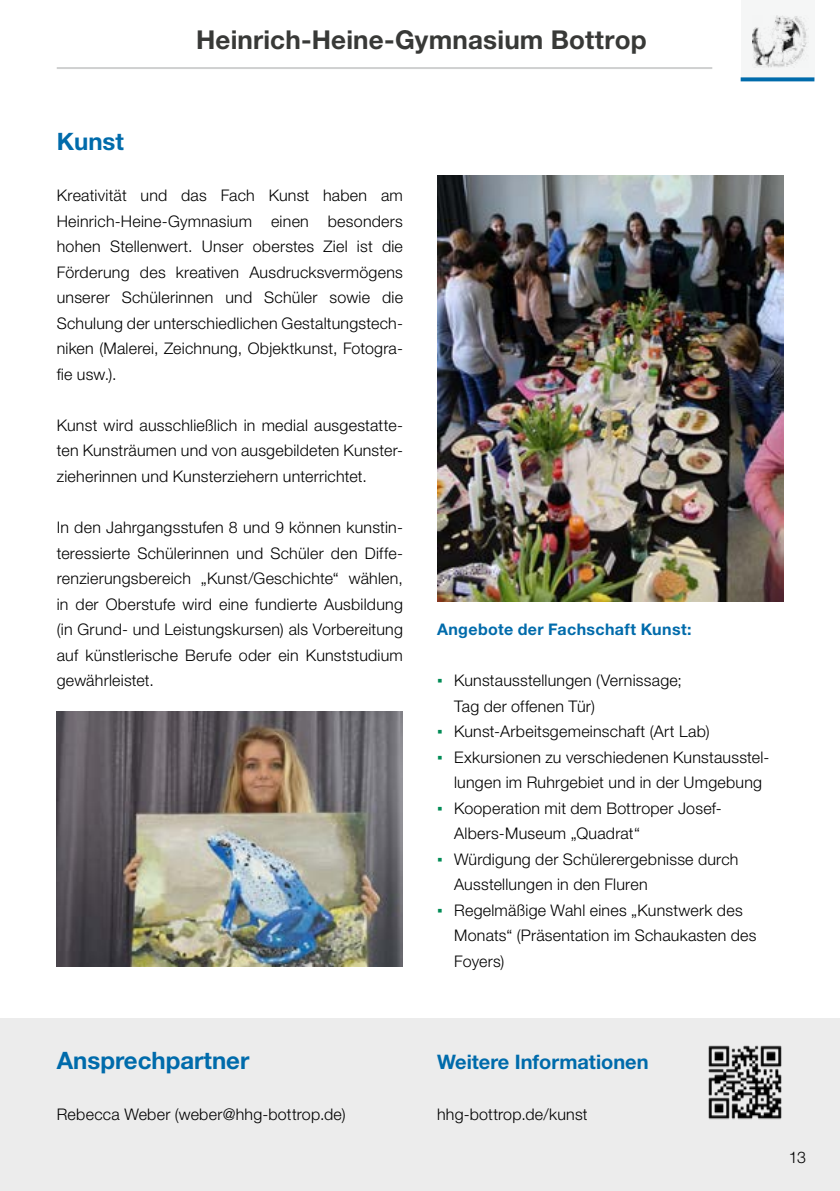
<style>
.page{position:relative;width:840px;height:1191px;background:#fff}
.page>*{position:absolute;margin:0;border:0;box-sizing:border-box;transform-origin:0 0}
.t1{font:700 26px "Helvetica Neue LT Std";letter-spacing:.005em;color:#383937}
.t2{font:700 24px "Helvetica Neue LT Std";color:#006bab}
.t3{font:700 20px "Helvetica Neue LT Std";color:#006bab}
.t4{font:300 16px/25.6px "Helvetica Neue LT Std";letter-spacing:.015em;color:#000}
.t5{font:700 16px "Helvetica Neue LT Std";letter-spacing:.025em;color:#006bab}
.s1{font-family:"Arial";font-weight:400;color:#008b55}
</style>
<div class="page">
<div style="left:740px;top:0;width:74px;height:79px;background:#f5f6f6"></div>
<img style="left:752px;top:15px;width:55px;height:52px">
<svg style="left:740px;top:77px;width:74px;height:4px"></svg>
<hr style="left:57px;top:67px;width:654px;height:2px;background:#cfd0d0">
<img style="left:57px;top:711px;width:346px;height:256px">
<img style="left:437px;top:176px;width:345px;height:425px">
<div style="left:0;top:1018px;width:839px;height:173px;background:#ececec"></div>
<img style="left:708px;top:1045px;width:74px;height:75px">
<h2 class="t2" style="left:57px;top:127px;width:69px">Kunst</h2>
<h1 class="t1" style="left:196px;top:24px;width:452px">Heinrich-Heine-Gymnasium Bottrop</h1>
<p class="t4" style="left:57px;top:182px;width:347px;text-align:justify">Kreativität und das Fach Kunst haben am Heinrich-Heine-Gymnasium einen besonders hohen Stellenwert. Unser oberstes Ziel ist die Förderung des kreativen Ausdrucksvermögens unserer Schülerinnen und Schüler sowie die Schulung der unterschiedlichen Gestaltungstech&shy;niken (Malerei, Zeichnung, Objektkunst, Fotogra&shy;fie usw.).</p>
<p class="t4" style="left:57px;top:412px;width:347px;text-align:justify">Kunst wird ausschließlich in medial ausgestatte&shy;ten Kunsträumen und von ausgebildeten Kunster&shy;zieherinnen und Kunsterziehern unterrichtet.</p>
<p class="t4" style="left:57px;top:514px;width:347px;text-align:justify">In den Jahrgangsstufen 8 und 9 können kunstin&shy;teressierte Schülerinnen und Schüler den Diffe&shy;renzierungsbereich „Kunst/Geschichte“ wählen, in der Oberstufe wird eine fundierte Ausbildung (in Grund- und Leistungskursen) als Vorbereitung auf künstlerische Berufe oder ein Kunststudium gewährleistet.</p>
<p class="t5" style="left:437px;top:619px;width:256px">Angebote der Fachschaft Kunst:</p>
<p class="t4" style="left:454px;top:667px;width:229px;text-indent:-17px"><span class="s1">▪</span> Kunstausstellungen (Vernissage;<br>Tag der offenen Tür)</p>
<p class="t4" style="left:437px;top:718px;width:274px"><span class="s1">▪</span> Kunst-Arbeitsgemeinschaft (Art Lab)</p>
<p class="t4" style="left:454px;top:744px;width:317px;text-indent:-17px"><span class="s1">▪</span> Exkursionen zu verschiedenen Kunstausstel&shy;lungen im Ruhrgebiet und in der Umgebung</p>
<p class="t4" style="left:454px;top:795px;width:269px;text-indent:-17px"><span class="s1">▪</span> Kooperation mit dem Bottroper Josef-<br>Albers-Museum „Quadrat“</p>
<p class="t4" style="left:454px;top:846px;width:286px;text-indent:-17px"><span class="s1">▪</span> Würdigung der Schülerergebnisse durch<br>Ausstellungen in den Fluren</p>
<p class="t4" style="left:454px;top:897px;width:304px;text-indent:-17px"><span class="s1">▪</span> Regelmäßige Wahl eines „Kunstwerk des<br>Monats“ (Präsentation im Schaukasten des<br>Foyers)</p>
<h2 class="t2" style="left:57px;top:1045px;width:194px">Ansprechpartner</h2>
<p class="t4" style="left:57px;top:1101px;width:290px">Rebecca Weber (weber@hhg-bottrop.de)</p>
<p class="t3" style="left:437px;top:1049px;width:213px">Weitere Informationen</p>
<p class="t4" style="left:437px;top:1101px;width:152px">hhg-bottrop.de/kunst</p>
<p class="t4" style="left:788px;top:1143px;width:18px">13</p>
</div>
